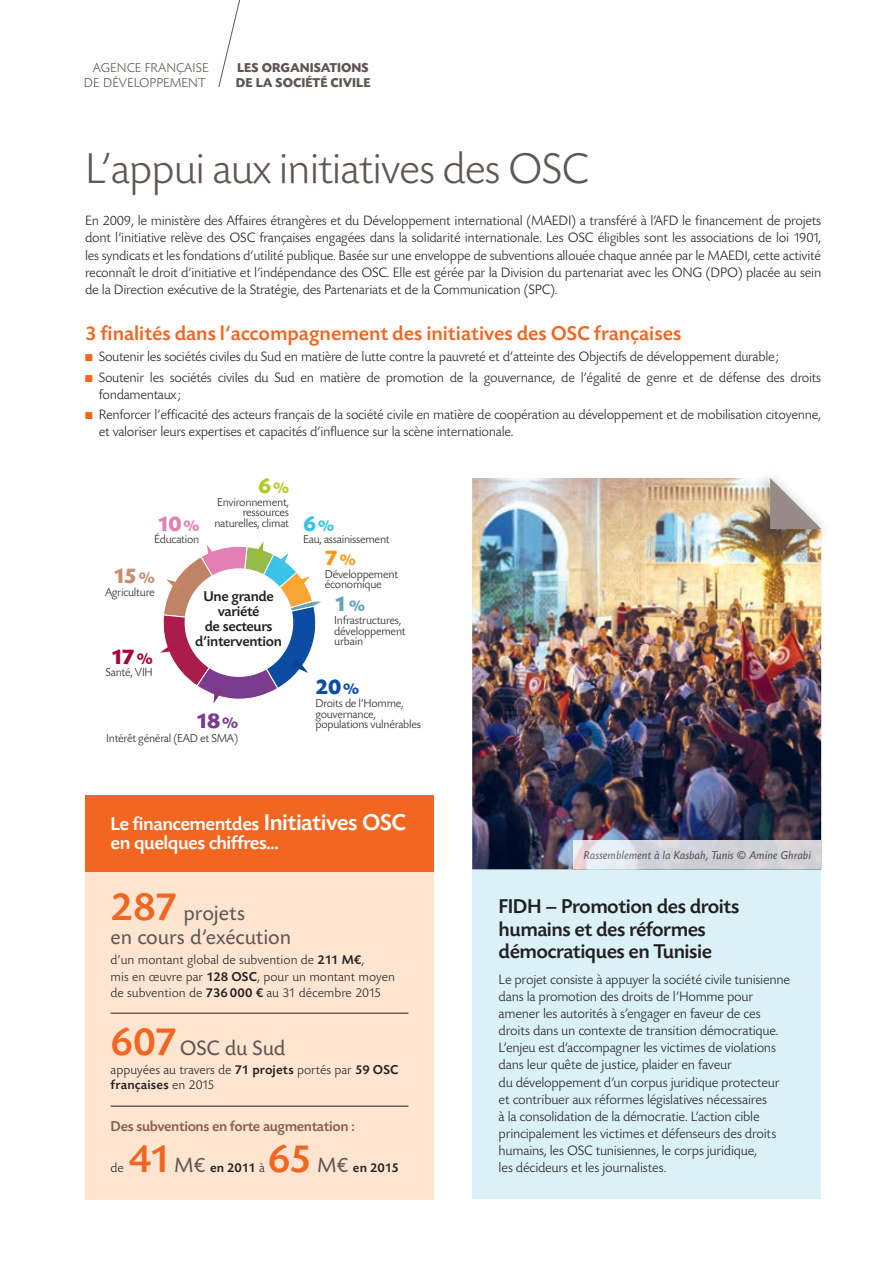
<style>
.page{position:relative;width:885px;height:1263px;background:#fff}
.page>*{position:absolute;margin:0;border:0;box-sizing:border-box;transform-origin:0 0}
._02_Titre_niveau_1{font:300 45px "Today SBOP";letter-spacing:-.02em;color:#605653}
._02_Texte{font:700 22.5px "Today SBOP";color:#7b3b8e}
._02_Texte-2{font:700 22.5px "Today SBOP";color:#0d4da1}
._02_Texte-3{font:700 22.5px "Today SBOP";color:#e27fb3}
._02_Texte-4{font:700 22.5px "Today SBOP";color:#a70239}
._02_Texte-5{font:700 22.5px "Today SBOP";color:#c58f72}
._02_Texte-6{font:700 22.5px "Today SBOP";color:#37c4e6}
._02_Texte-7{font:700 22.5px "Today SBOP";color:#f89a1c}
._02_Texte-8{font:700 22.5px "Today SBOP";color:#64a2bc}
._02_Texte-9{font:700 22.5px "Today SBOP";color:#b2c92c}
.t1{font:21.9px/24px "Today SBOP";letter-spacing:-.005em;color:#605653}
._04_Titre_encadré{font:500 21px/22.5px "Today SBOP";letter-spacing:-.025em;color:#231f20}
._02_Inter_couleur__n{font:500 21px "Today SBOP";color:#f36621}
._04_Titre_encadré-2{font:500 19.65px "Today SBOP";letter-spacing:-.025em;color:#fff}
._04_Titre_encadré-3{font:500 15px/15px "Today SBOP";letter-spacing:-.025em;color:#231f20;text-align:center}
._04_Titre_encadré-4{font:500 15px "Today SBOP";letter-spacing:-.025em;color:#895e4e}
._02_Texte_courant{font:300 14.25px/17.1px "Today SBOP";letter-spacing:-.02em;color:#231f20}
._04_Texte_encadré{font:300 14.25px/17.1px "Today SBOP";letter-spacing:-.015em;color:#231f20}
.t2{font:300 13.5px/16.2px "Today SBOP";color:#231f20}
.t3{font:700 13.5px/15px "Today SBOP";color:#605653}
.t4{font:300 13.5px/15px "Today SBOP";color:#605653;text-align:right}
.t5{font:500 13.5px "Today SBOP";letter-spacing:-.005em;color:#231f20}
._02_Texte-10{font:300 12px/10.5px "Today SBOP";letter-spacing:-.02em;color:#231f20}
.t6{font:italic 12px "Today SBOP";color:#605653}
.s1{color:#f36621}
.s2{font-size:16.5px}
.s3{font-size:24px}
.s4{font-weight:500;font-size:41.55px;color:#f36621}
.s5{font-weight:500}
.s6{font-weight:300}
.s7{font-size:41.55px;color:#f36621}
.s8{font-weight:400;font-size:21.9px;color:#605653}
</style>
<div class="page">
<svg style="left:218px;top:0;width:22px;height:87px"></svg>
<div style="left:472px;top:869px;width:349px;height:330px;background:#daf1f8"></div>
<div style="left:85px;top:795px;width:349px;height:404px;background:#fee5d2"></div>
<div style="left:85px;top:795px;width:349px;height:76px;background:#f36621"></div>
<hr style="left:111px;top:1013px;width:297px;height:1px;background:#231f20">
<hr style="left:111px;top:1106px;width:297px;height:1px;background:#231f20">
<svg style="left:160px;top:541px;width:161px;height:163px"></svg>
<img style="left:472px;top:478px;width:349px;height:391px">
<div style="left:754px;top:467px;width:77px;height:78px;background:#231f20;opacity:.3"></div>
<svg style="left:770px;top:478px;width:51px;height:51px"></svg>
<hr style="left:884px;top:506px;width:1px;height:693px;background:#daf1f8">
<svg style="left:884px;top:506px;width:1px;height:190px"></svg>
<svg style="left:573px;top:840px;width:248px;height:29px;background:#d7d7dd"></svg>
<p class="t4" style="left:84px;top:61px;width:126px">AGENCE FRANÇAISE<br>DE DÉVELOPPEMENT</p>
<p class="t3" style="left:236px;top:60px;width:136px">LES ORGANISATIONS<br>DE LA SOCIÉTÉ CIVILE</p>
<p class="_02_Titre_niveau_1" style="left:85px;top:145px;width:505px">L’appui aux initiatives des OSC</p>
<p class="_02_Texte_courant" style="left:85px;top:213px;width:737px;text-align:justify">En 2009, le ministère des Affaires étrangères et du Développement international (MAEDI) a transféré à l’AFD le financement de projets dont l’initiative relève des OSC françaises engagées dans la solidarité internationale. Les OSC éligibles sont les associations de loi 1901, les syndicats et les fondations d’utilité publique. Basée sur une enveloppe de subventions allouée chaque année par le MAEDI, cette activité reconnaît le droit d’initiative et l’indépendance des OSC. Elle est gérée par la Division du partenariat avec les ONG (DPO) placée au sein de la Direction exécutive de la Stratégie, des Partenariats et de la Communication (SPC).</p>
<p class="_02_Inter_couleur__n" style="left:85px;top:322px;width:597px">3 finalités dans l’accompagnement des initiatives des OSC françaises</p>
<p class="_02_Texte_courant" style="left:85px;top:348px;width:695px"><span class="s1">■</span> Soutenir les sociétés civiles du Sud en matière de lutte contre la pauvreté et d’atteinte des Objectifs de développement durable;</p>
<p class="_02_Texte_courant" style="left:99px;top:369px;width:723px;text-indent:-14px"><span class="s1">■</span> Soutenir les sociétés civiles du Sud en matière de promotion de la gouvernance, de l’égalité de genre et de défense des droits fondamentaux;</p>
<p class="_02_Texte_courant" style="left:99px;top:407px;width:723px;text-indent:-14px"><span class="s1">■</span> Renforcer l’efficacité des acteurs français de la société civile en matière de coopération au développement et de mobilisation citoyenne, et valoriser leurs expertises et capacités d’influence sur la scène internationale.</p>
<p class="_02_Texte-3" style="left:157px;top:511px;width:44px">10<span class="s2">%</span></p>
<p class="_02_Texte-10" style="left:154px;top:535px;width:47px">Éducation</p>
<p class="_02_Texte-9" style="left:258px;top:474px;width:33px">6<span class="s2">%</span></p>
<p class="_02_Texte-10" style="left:214px;top:497px;width:76px;text-align:right">Environnement, ressources naturelles, climat</p>
<p class="_02_Texte-5" style="left:113px;top:564px;width:43px">15<span class="s2">%</span></p>
<p class="_02_Texte-10" style="left:105px;top:587px;width:51px">Agriculture</p>
<p class="_02_Texte-4" style="left:111px;top:644px;width:43px">17<span class="s2">%</span></p>
<p class="_02_Texte-10" style="left:105px;top:668px;width:49px">Santé, VIH</p>
<p class="_04_Titre_encadré-3" style="left:195px;top:589px;width:88px">Une grande variété<br>de secteurs d’intervention</p>
<p class="_02_Texte" style="left:196px;top:708px;width:44px">18<span class="s2">%</span></p>
<p class="_02_Texte-10" style="left:106px;top:733px;width:133px">Intérêt général (EAD et SMA)</p>
<p class="_02_Texte-6" style="left:303px;top:511px;width:33px">6<span class="s2">%</span></p>
<p class="_02_Texte-10" style="left:303px;top:535px;width:88px">Eau, assainissement</p>
<p class="_02_Texte-7" style="left:325px;top:546px;width:33px">7<span class="s2">%</span></p>
<p class="_02_Texte-10" style="left:325px;top:569px;width:75px">Développement économique</p>
<p class="_02_Texte-8" style="left:334px;top:592px;width:33px">1<span class="s2">%</span></p>
<p class="_02_Texte-10" style="left:334px;top:615px;width:73px">Infrastructures, développement urbain</p>
<p class="_02_Texte-2" style="left:315px;top:675px;width:45px">20<span class="s2">%</span></p>
<p class="_02_Texte-10" style="left:315px;top:698px;width:107px">Droits de l’Homme, gouvernance, populations vulnérables</p>
<p class="_04_Titre_encadré-2" style="left:111px;top:813px;width:297px">Le financementdes <span class="s3">Initiatives OSC</span></p>
<p class="_04_Titre_encadré-2" style="left:111px;top:832px;width:170px">en quelques chiffres...</p>
<p class="t1" style="left:111px;top:902px;width:182px"><span class="s4">287</span> projets<br>en cours d’exécution</p>
<p class="t2" style="left:111px;top:952px;width:286px">d’un montant global de subvention de <span class="s5">211 M€</span>,<br>mis en œuvre par <span class="s5">128 OSC</span>, pour un montant moyen de subvention de <span class="s5">736000 €</span> au 31 décembre 2015</p>
<p class="t1" style="left:111px;top:1037px;width:176px"><span class="s4">607</span>OSC du Sud</p>
<p class="t2" style="left:111px;top:1063px;width:289px;line-height:14.7px">appuyées au travers de <span class="s5">71 projets</span> portés par <span class="s5">59 OSC françaises</span> en 2015</p>
<p class="_04_Titre_encadré-4" style="left:111px;top:1118px;width:246px">Des subventions en forte augmentation :</p>
<p class="t5" style="left:111px;top:1161px;width:290px"><span class="s6">de</span> <span class="s7">41</span><span class="s8">M€</span> en 2011 <span class="s6">à</span> <span class="s7">65</span> <span class="s8">M€</span> en 2015</p>
<p class="t6" style="left:583px;top:849px;width:229px">Rassemblement à la Kasbah, Tunis © Amine Ghrabi</p>
<p class="_04_Titre_encadré" style="left:498px;top:896px;width:242px">FIDH – Promotion des droits humains et des réformes démocratiques en Tunisie</p>
<p class="_04_Texte_encadré" style="left:498px;top:971px;width:293px">Le projet consiste à appuyer la société civile tunisienne dans la promotion des droits de l’Homme pour amener les autorités à s’engager en faveur de ces droits dans un contexte de transition démocratique.<br>L’enjeu est d’accompagner les victimes de violations dans leur quête de justice, plaider en faveur<br>du développement d’un corpus juridique protecteur et contribuer aux réformes législatives nécessaires<br>à la consolidation de la démocratie. L’action cible principalement les victimes et défenseurs des droits humains, les OSC tunisiennes, le corps juridique,<br>les décideurs et les journalistes.</p>
</div>
